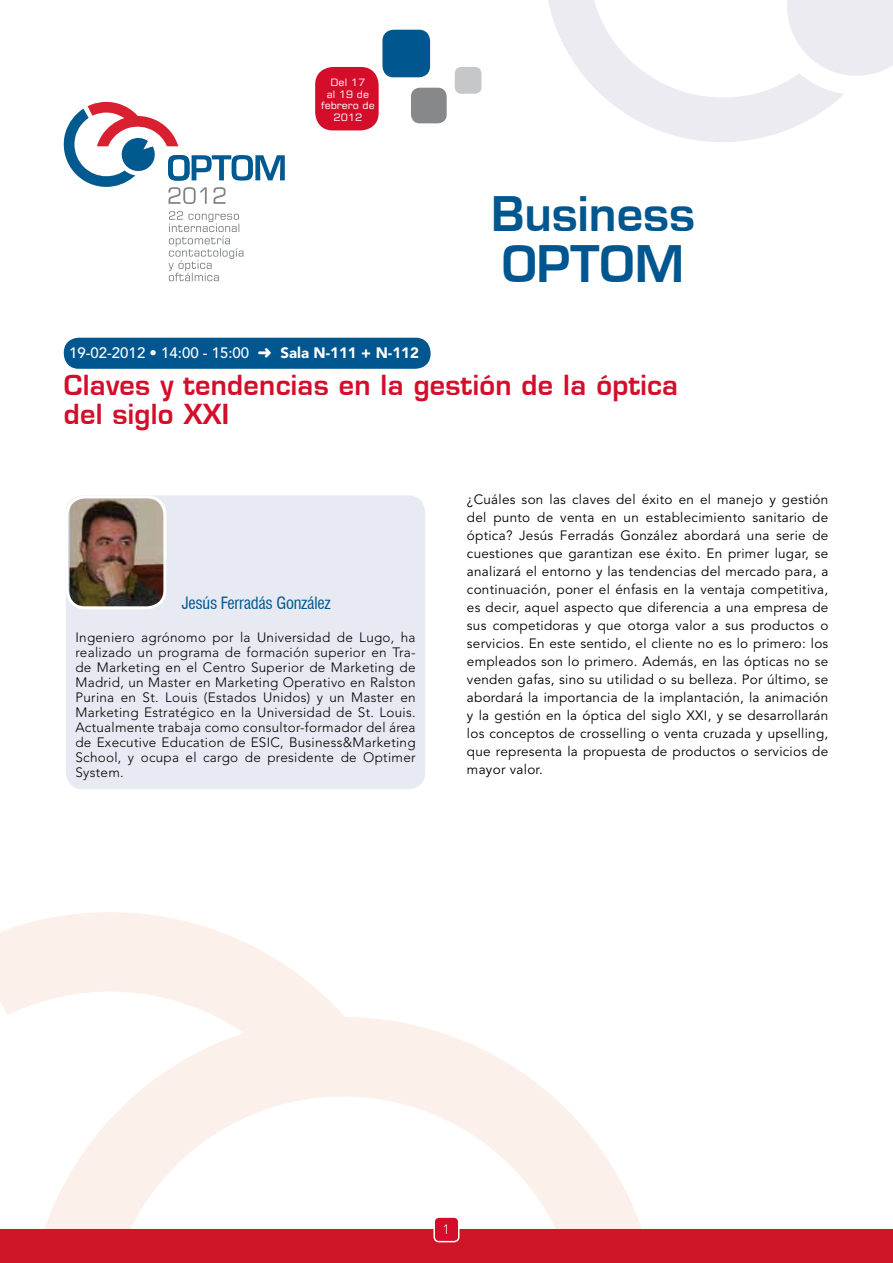
<style>
.page{position:relative;width:893px;height:1263px;background:#fff}
.page>*{position:absolute;margin:0;border:0;box-sizing:border-box;transform-origin:0 0}
.t1{font:49.2px "Square 721 Dm Normal";color:#00568e}
.t2{font:46.5px "Square 721 Dm Normal";color:#00568e}
.t3{font:27px/28.5px "Square 721 Dm Normal";letter-spacing:.01em;color:#d40e2a}
.t4{font:condensed 16.5px "Swiss 721 BT";letter-spacing:-.015em;color:#00568e}
.t5{font:500 15px "Avenir";color:#fff}
.t6{font:13.5px/18px "Avenir";letter-spacing:.02em;color:#000;text-align:justify}
.t7{font:300 13.5px/15px "Avenir";letter-spacing:.02em;color:#000;text-align:justify}
.t8{font:300 13.5px "Avenir";color:#fff}
.t9{font:10.2px/11.7px "Square 721";color:#fff;text-align:center;scale:1.05 1}
.s1{font-weight:900}
</style>
<div class="page">
<svg style="left:548px;top:0;width:345px;height:142px"></svg>
<svg style="left:0;top:912px;width:642px;height:317px"></svg>
<div style="left:0;top:1229px;width:893px;height:34px;background:#ce1628"></div>
<svg style="left:64px;top:102px;width:221px;height:102px"></svg>
<svg style="left:168px;top:211px;width:76px;height:70px"></svg>
<div style="left:66px;top:495px;width:359px;height:294px;background:#e7eaf2;border-radius:17px"></div>
<img style="left:69px;top:497px;width:96px;height:111px">
<div style="left:66px;top:495px;width:100px;height:114px;border:3px solid #fff;border-radius:18px"></div>
<div style="left:315px;top:67px;width:64px;height:63px;background:#d40e2a;border-radius:18px"></div>
<div style="left:382px;top:30px;width:48px;height:47px;background:#00568e;border-radius:11px"></div>
<div style="left:411px;top:88px;width:36px;height:35px;background:#87888a;border-radius:9px"></div>
<div style="left:455px;top:67px;width:26px;height:27px;background:#c6c7c8;border-radius:7px"></div>
<div style="left:434px;top:1217px;width:25px;height:24px;background:#d40e2a;border-radius:5px"></div>
<div style="left:433px;top:1216px;width:26px;height:26px;border:1px solid #fff;border-radius:5px"></div>
<div style="left:64px;top:338px;width:367px;height:31px;background:#00568e;border-radius:15px"></div>
<p class="t9" style="left:321px;top:76px;width:53px">Del 17<br>al 19 de febrero de<br>2012</p>
<p class="t5" style="left:69px;top:344px;width:351px">19-02-2012 • 14:00 - 15:00 ➜ <span class="s1">Sala N-111 + N-112</span></p>
<h2 class="t2" style="left:491px;top:185px;width:205px">Business</h2>
<h1 class="t1" style="left:502px;top:233px;width:184px">OPTOM</h1>
<h3 class="t3" style="left:64px;top:370px;width:616px">Claves y tendencias en la gestión de la óptica del siglo XXI</h3>
<p class="t4" style="left:182px;top:593px;width:150px">Jesús Ferradás González</p>
<p class="t7" style="left:75px;top:630px;width:342px">Ingeniero agrónomo por la Universidad de Lugo, ha realizado un programa de formación superior en Tra&shy;de Marketing en el Centro Superior de Marketing de Madrid, un Master en Marketing Operativo en Ralston Purina en St. Louis (Estados Unidos) y un Master en Marketing Estratégico en la Universidad de St. Louis.<br>Actualmente trabaja como consultor-formador del área de Executive Education de ESIC, Business&amp;Marketing School, y ocupa el cargo de presidente de Optimer System.</p>
<p class="t6" style="left:467px;top:491px;width:363px">¿Cuáles son las claves del éxito en el manejo y gestión del punto de venta en un establecimiento sanitario de óptica? Jesús Ferradás González abordará una serie de cuestiones que garantizan ese éxito. En primer lugar, se analizará el entorno y las tendencias del mercado para, a continuación, poner el énfasis en la ventaja competitiva, es decir, aquel aspecto que diferencia a una empresa de sus competidoras y que otorga valor a sus productos o servicios. En este sentido, el cliente no es lo primero: los empleados son lo primero. Además, en las ópticas no se venden gafas, sino su utilidad o su belleza. Por último, se abordará la importancia de la implantación, la animación y la gestión en la óptica del siglo XXI, y se desarrollarán los conceptos de crosselling o venta cruzada y upselling, que representa la propuesta de productos o servicios de mayor valor.</p>
<p class="t8" style="left:443px;top:1222px;width:9px">1</p>
</div>
